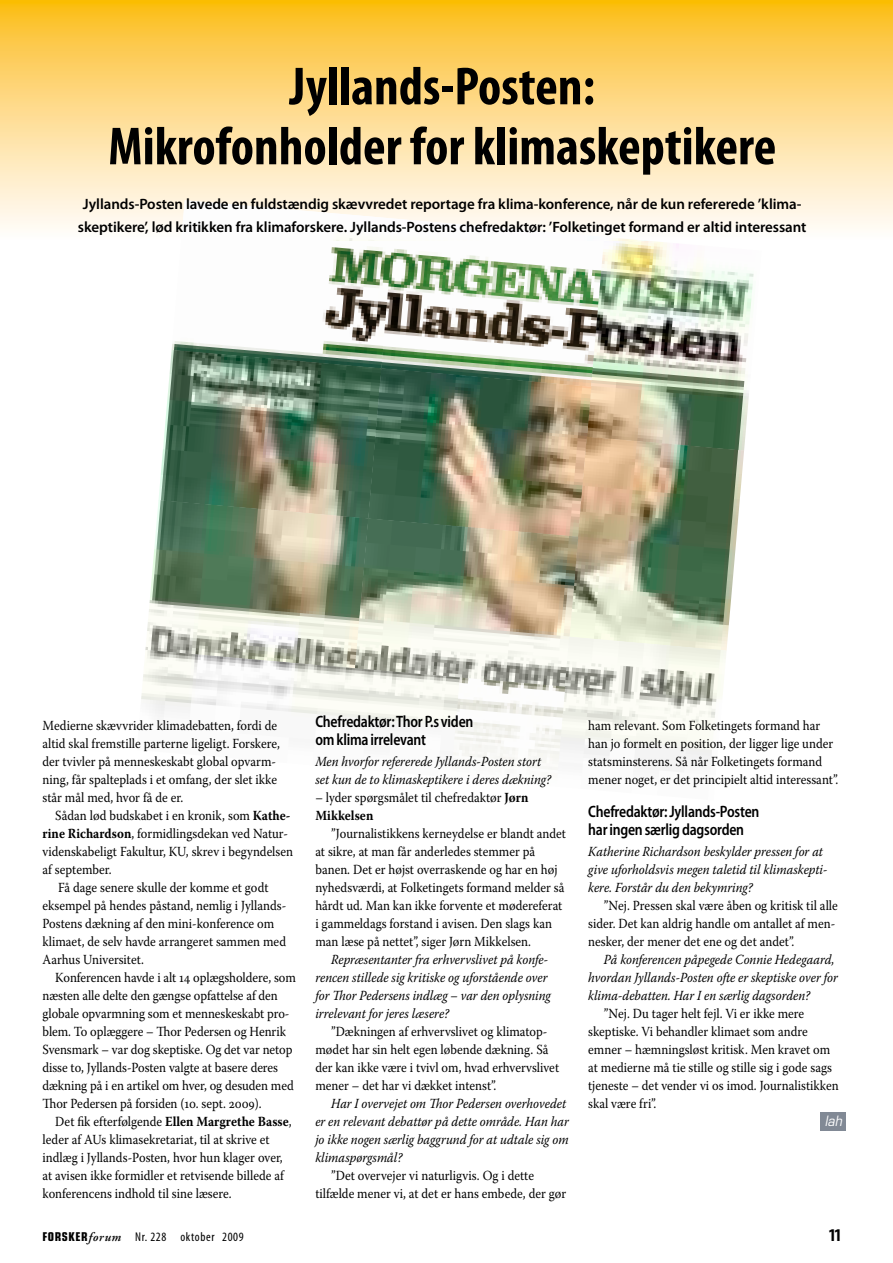
<style>
.page{position:relative;width:893px;height:1263px;background:#fff}
.page>*{position:absolute;margin:0;border:0;box-sizing:border-box;transform-origin:0 0}
.t1{font:700 condensed 54px/60px "Myriad Pro";color:#000;text-align:center}
.t2{font:700 condensed 18px "Myriad Pro";color:#000}
.t3{font:600 semi-condensed 16.5px/18px "Myriad Pro";letter-spacing:-.015em;color:#000;scale:.9 1}
.t4{font:600 15px/22.5px "Myriad Pro";letter-spacing:-.005em;color:#000;text-align:center}
.t5{font:13.8px/18px "Warnock Pro";color:#000;scale:.9 1}
.t6{font:italic 13.8px/18px "Warnock Pro";color:#000;scale:.9 1}
.t7{font:italic 13.8px "Eurostile LT Std";color:#fff;scale:.9 1}
.t8{font:condensed 12.75px "Myriad Pro";letter-spacing:.05em;color:#000}
.s1{font-weight:700}
.s2{font-family:"Eurostile LT Std";font-weight:700;font-size:12.15px}
.s3{font-family:"Adobe Garamond Pro";font-weight:600;font-style:italic;font-stretch:normal}
</style>
<div class="page">
<svg style="left:0;top:0;width:893px;height:229px;background:#fdda86"></svg>
<img style="left:172px;top:247px;width:209px;height:103px">
<img style="left:381px;top:249px;width:206px;height:119px">
<img style="left:587px;top:241px;width:167px;height:208px">
<img style="left:159px;top:350px;width:223px;height:150px">
<img style="left:368px;top:368px;width:223px;height:150px">
<img style="left:569px;top:437px;width:175px;height:205px">
<img style="left:145px;top:500px;width:223px;height:150px">
<img style="left:355px;top:518px;width:223px;height:159px">
<img style="left:556px;top:637px;width:171px;height:135px">
<img style="left:141px;top:650px;width:319px;height:80px">
<img style="left:451px;top:677px;width:114px;height:95px">
<img style="left:181px;top:200px;width:469px;height:41px">
<div style="left:820px;top:1112px;width:26px;height:18px;background:#818995"></div>
<h1 class="t1" style="left:108px;top:55px;width:669px">Jyllands-Posten:<br>Mikrofonholder for klimaskeptikere</h1>
<p class="t4" style="left:78px;top:193px;width:730px">Jyllands-Posten lavede en fuldstændig skævvredet reportage fra klima-konference, når de kun refererede ’klima&shy;skeptikere’, lød kritikken fra klimaforskere. Jyllands-Postens chefredaktør: ’Folketinget formand er altid interessant</p>
<p class="t5" style="left:43px;top:716px;width:265px">Medierne skævvrider klimadebatten, fordi de altid skal fremstille parterne ligeligt. Forskere, der tvivler på menneskeskabt global opvarm&shy;ning, får spalteplads i et omfang, der slet ikke står mål med, hvor få de er.</p>
<p class="t5" style="left:55px;top:806px;width:263px">Sådan lød budskabet i en kronik, som <span class="s1">Kathe-</span></p>
<p class="t5" style="left:43px;top:824px;width:274px"><span class="s1">rine Richardson</span>, formidlingsdekan ved Natur-</p>
<p class="t5" style="left:43px;top:842px;width:280px">videnskabeligt Fakultur, KU, skrev i begyndelsen</p>
<p class="t5" style="left:43px;top:860px;width:78px">af september.</p>
<p class="t5" style="left:58px;top:878px;width:235px">Få dage senere skulle der komme et godt</p>
<p class="t5" style="left:43px;top:896px;width:272px">eksempel på hendes påstand, nemlig i Jyllands-</p>
<p class="t5" style="left:43px;top:914px;width:259px">Postens dækning af den mini-konference om</p>
<p class="t5" style="left:43px;top:932px;width:272px">klimaet, de selv havde arrangeret sammen med</p>
<p class="t5" style="left:43px;top:950px;width:114px">Aarhus Universitet.</p>
<p class="t5" style="left:55px;top:968px;width:269px">Konferencen havde i alt 14 oplægsholdere, som</p>
<p class="t5" style="left:43px;top:986px;width:263px">næsten alle delte den gængse opfattelse af den</p>
<p class="t5" style="left:43px;top:1004px;width:276px">globale opvarmning som et menneskeskabt pro-</p>
<p class="t5" style="left:43px;top:1022px;width:272px">blem. To oplæggere – Thor Pedersen og Henrik</p>
<p class="t5" style="left:43px;top:1040px;width:279px">Svensmark – var dog skeptiske. Og det var netop</p>
<p class="t5" style="left:43px;top:1058px;width:263px">disse to, Jyllands-Posten valgte at basere deres</p>
<p class="t5" style="left:43px;top:1076px;width:281px">dækning på i en artikel om hver, og desuden med</p>
<p class="t5" style="left:43px;top:1094px;width:245px">Thor Pedersen på forsiden (10. sept. 2009).</p>
<p class="t5" style="left:55px;top:1112px;width:264px">Det fik efterfølgende <span class="s1">Ellen Margrethe Basse</span>,</p>
<p class="t5" style="left:43px;top:1130px;width:254px">leder af AUs klimasekretariat, til at skrive et</p>
<p class="t5" style="left:43px;top:1148px;width:268px">indlæg i Jyllands-Posten, hvor hun klager over,</p>
<p class="t5" style="left:43px;top:1166px;width:270px">at avisen ikke formidler et retvisende billede af</p>
<p class="t5" style="left:43px;top:1184px;width:212px">konferencens indhold til sine læsere.</p>
<p class="t3" style="left:315px;top:712px;width:177px">Chefredaktør: Thor P.s viden om klima irrelevant</p>
<p class="t6" style="left:315px;top:752px;width:263px">Men hvorfor refererede Jyllands-Posten stort set kun de to klimaskeptikere i deres dækning?</p>
<p class="t5" style="left:315px;top:788px;width:238px">– lyder spørgsmålet til chefredaktør <span class="s1">Jørn<br>Mikkelsen</span></p>
<p class="t5" style="left:315px;top:824px;width:280px;text-indent:16px">”Journalistikkens kerneydelse er blandt andet at sikre, at man får anderledes stemmer på banen. Det er højst overraskende og har en høj nyhedsværdi, at Folketingets formand melder så hårdt ud. Man kan ikke forvente et mødereferat i gammeldags forstand i avisen. Den slags kan man læse på nettet”, siger Jørn Mikkelsen.</p>
<p class="t6" style="left:315px;top:950px;width:263px;text-indent:16px">Repræsentanter fra erhvervslivet på konfe&shy;rencen stillede sig kritiske og uforstående over for Thor Pedersens indlæg – var den oplysning irrelevant for jeres læsere?</p>
<p class="t5" style="left:315px;top:1022px;width:272px;text-indent:16px">”Dækningen af erhvervslivet og klimatop&shy;mødet har sin helt egen løbende dækning. Så der kan ikke være i tvivl om, hvad erhvervslivet mener – det har vi dækket intenst”.</p>
<p class="t6" style="left:315px;top:1094px;width:283px;text-indent:16px">Har I overvejet om Thor Pedersen overhovedet er en relevant debattør på dette område. Han har jo ikke nogen særlig baggrund for at udtale sig om klimaspørgsmål?</p>
<p class="t5" style="left:315px;top:1166px;width:280px;text-indent:16px">”Det overvejer vi naturligvis. Og i dette tilfælde mener vi, at det er hans embede, der gør</p>
<p class="t5" style="left:588px;top:716px;width:279px">ham relevant. Som Folketingets formand har han jo formelt en position, der ligger lige under statsminsterens. Så når Folketingets formand mener noget, er det principielt altid interessant”.</p>
<p class="t3" style="left:588px;top:802px;width:192px">Chefredaktør: Jyllands-Posten har ingen særlig dagsorden</p>
<p class="t6" style="left:588px;top:842px;width:267px">Katherine Richardson beskylder pressen for at give uforholdsvis megen taletid til klimaskepti&shy;kere. Forstår du den bekymring?</p>
<p class="t5" style="left:588px;top:896px;width:279px;text-indent:16px">”Nej. Pressen skal være åben og kritisk til alle sider. Det kan aldrig handle om antallet af men&shy;nesker, der mener det ene og det andet”.</p>
<p class="t6" style="left:588px;top:950px;width:279px;text-indent:16px">På konferencen påpegede Connie Hedegaard, hvordan Jyllands-Posten ofte er skeptiske over for klima-debatten. Har I en særlig dagsorden?</p>
<p class="t5" style="left:588px;top:1004px;width:280px;text-indent:16px">”Nej. Du tager helt fejl. Vi er ikke mere skeptiske. Vi behandler klimaet som andre emner – hæmningsløst kritisk. Men kravet om at medierne må tie stille og stille sig i gode sags tjeneste – det vender vi os imod. Journalistikken skal være fri”.</p>
<p class="t7" style="left:825px;top:1112px;width:21px">lah</p>
<p class="t8" style="left:43px;top:1229px;width:203px"><span class="s2">FORSKER</span><span class="s3">forum</span> Nr. 228 oktober 2009</p>
<h2 class="t2" style="left:828px;top:1224px;width:15px">11</h2>
</div>
